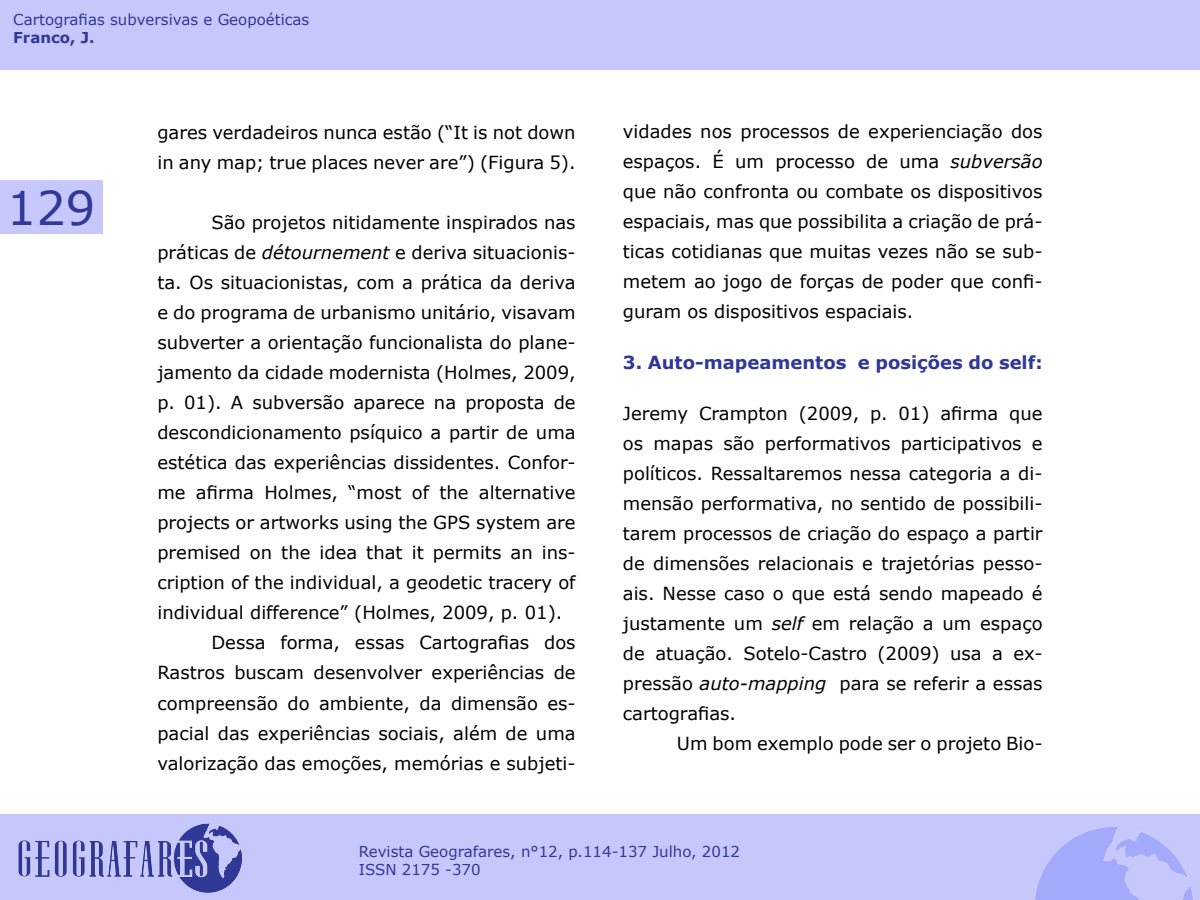
<style>
.page{position:relative;width:1200px;height:900px;background:#fff}
.page>*{position:absolute;margin:0;border:0;box-sizing:border-box;transform-origin:0 0}
.t1{font:46.5px "Verdana";color:#303898}
.t2{font:18px/30px "Verdana";color:#000;text-align:justify}
.t3{font:700 18px "Verdana";color:#303898}
.t4{font:15px/18px "Verdana";color:#303898}
.t5{font:700 15px "Verdana";color:#303898}
.s1{font-style:italic}
</style>
<div class="page">
<div style="left:0;top:180px;width:102px;height:54px;background:#c6c8fb"></div>
<div style="left:0;top:814px;width:1200px;height:86px;background:#c6c8fb"></div>
<img style="left:18px;top:823px;width:224px;height:70px">
<img style="left:1035px;top:827px;width:158px;height:73px">
<div style="left:0;top:0;width:1200px;height:69px;background:#c6c8fb"></div>
<p class="t4" style="left:13px;top:11px;width:298px">Cartografias subversivas e Geopoéticas</p>
<p class="t5" style="left:13px;top:27px;width:83px">Franco, J.</p>
<h1 class="t1" style="left:7px;top:176px;width:90px">129</h1>
<p class="t2" style="left:157px;top:118px;width:420px">gares verdadeiros nunca estão (“It is not down in any map; true places never are”) (Figura 5).</p>
<p class="t2" style="left:211px;top:208px;width:366px">São projetos nitidamente inspirados nas</p>
<p class="t2" style="left:157px;top:238px;width:420px">práticas de <span class="s1">détournement</span> e deriva situacionis-</p>
<p class="t2" style="left:157px;top:268px;width:420px">ta. Os situacionistas, com a prática da deriva</p>
<p class="t2" style="left:157px;top:298px;width:420px">e do programa de urbanismo unitário, visavam</p>
<p class="t2" style="left:157px;top:328px;width:420px">subverter a orientação funcionalista do plane-</p>
<p class="t2" style="left:157px;top:358px;width:420px">jamento da cidade modernista (Holmes, 2009,</p>
<p class="t2" style="left:157px;top:388px;width:420px">p. 01). A subversão aparece na proposta de</p>
<p class="t2" style="left:157px;top:418px;width:420px">descondicionamento psíquico a partir de uma</p>
<p class="t2" style="left:157px;top:448px;width:420px">estética das experiências dissidentes. Confor-</p>
<p class="t2" style="left:157px;top:478px;width:420px">me afirma Holmes, “most of the alternative</p>
<p class="t2" style="left:157px;top:508px;width:420px">projects or artworks using the GPS system are</p>
<p class="t2" style="left:157px;top:538px;width:420px">premised on the idea that it permits an ins-</p>
<p class="t2" style="left:157px;top:568px;width:420px">cription of the individual, a geodetic tracery of</p>
<p class="t2" style="left:157px;top:598px;width:407px">individual difference” (Holmes, 2009, p. 01).</p>
<p class="t2" style="left:211px;top:628px;width:366px">Dessa forma, essas Cartografias dos</p>
<p class="t2" style="left:157px;top:658px;width:420px">Rastros buscam desenvolver experiências de</p>
<p class="t2" style="left:157px;top:688px;width:420px">compreensão do ambiente, da dimensão es-</p>
<p class="t2" style="left:157px;top:718px;width:420px">pacial das experiências sociais, além de uma</p>
<p class="t2" style="left:157px;top:748px;width:420px">valorização das emoções, memórias e subjeti-</p>
<p class="t2" style="left:623px;top:116px;width:421px">vidades nos processos de experienciação dos espaços. É um processo de uma <span class="s1">subversão </span>que não confronta ou combate os dispositivos espaciais, mas que possibilita a criação de prá&shy;ticas cotidianas que muitas vezes não se sub&shy;metem ao jogo de forças de poder que confi&shy;guram os dispositivos espaciais.</p>
<p class="t3" style="left:623px;top:350px;width:421px">3. Auto-mapeamentos e posições do self:</p>
<p class="t2" style="left:623px;top:398px;width:421px">Jeremy Crampton (2009, p. 01) afirma que os mapas são performativos participativos e políticos. Ressaltaremos nessa categoria a di&shy;mensão performativa, no sentido de possibili&shy;tarem processos de criação do espaço a partir de dimensões relacionais e trajetórias pesso&shy;ais. Nesse caso o que está sendo mapeado é justamente um <span class="s1">self</span> em relação a um espaço de atuação. Sotelo-Castro (2009) usa a ex&shy;pressão <span class="s1">auto-mapping</span> para se referir a essas cartografias.</p>
<p class="t2" style="left:677px;top:728px;width:367px">Um bom exemplo pode ser o projeto Bio-</p>
<p class="t4" style="left:359px;top:843px;width:383px">Revista Geografares, n°12, p.114-137 Julho, 2012<br>ISSN 2175 -370</p>
</div>
